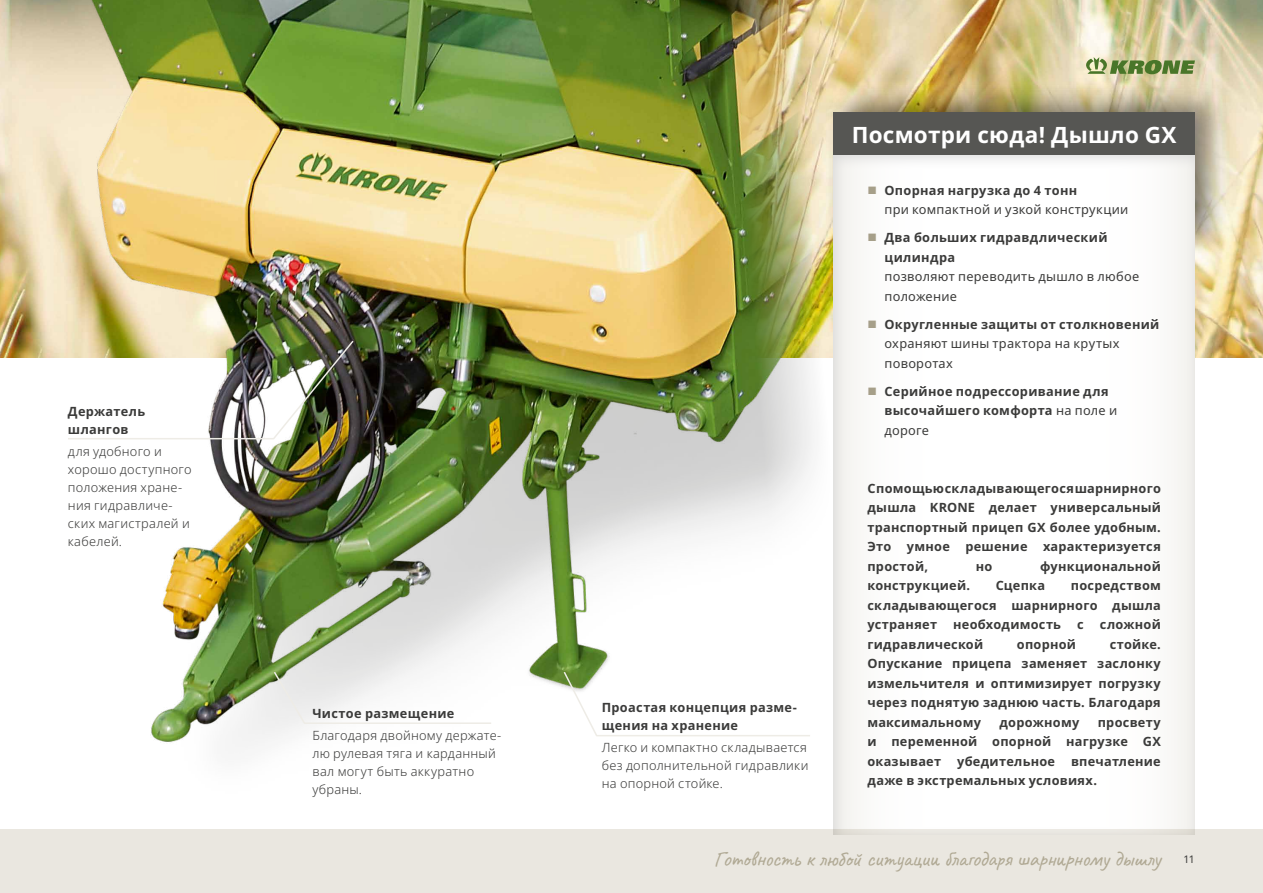
<style>
.page{position:relative;width:1263px;height:893px;background:#fff}
.page>*{position:absolute;margin:0;border:0;box-sizing:border-box;transform-origin:0 0}
.t1{font:22.5px "Caveat";letter-spacing:-.02em;color:#b0a994}
.t2{font:700 22.5px "Noto Sans";letter-spacing:.01em;color:#fff}
.t3{font:700 12.75px/19.5px "Noto Sans";letter-spacing:.02em;color:#3b3b3a}
.t4{font:300 12.75px/18px "Noto Sans";letter-spacing:.02em;color:#3b3b3a}
.t5{font:12.75px/19.5px "Noto Sans";letter-spacing:.02em;color:#3b3b3a}
.t6{font:10.5px "Noto Sans";color:#3b3b3a}
.s1{font-weight:400}
</style>
<div class="page">
<div style="left:0;top:829px;width:1263px;height:64px;background:#eae7e0"></div>
<img style="left:833px;top:0;width:430px;height:357px">
<div style="left:824px;top:82px;width:407px;height:174px;background:#000;opacity:.75"></div>
<div style="left:832px;top:154px;width:364px;height:681px;background:#000;opacity:.75"></div>
<div style="left:833px;top:113px;width:362px;height:42px;background:#565653"></div>
<img style="left:0;top:0;width:833px;height:835px">
<img style="left:67px;top:339px;width:288px;height:101px">
<svg style="left:272px;top:670px;width:221px;height:55px"></svg>
<svg style="left:562px;top:670px;width:249px;height:67px"></svg>
<svg style="left:1086px;top:57px;width:109px;height:17px;background:#8ea267"></svg>
<svg style="left:868px;top:186px;width:8px;height:8px"></svg>
<svg style="left:868px;top:234px;width:8px;height:7px"></svg>
<svg style="left:868px;top:320px;width:8px;height:8px"></svg>
<svg style="left:868px;top:387px;width:8px;height:8px"></svg>
<p class="t3" style="left:68px;top:402px;width:79px;line-height:18px">Держатель шлангов</p>
<p class="t4" style="left:68px;top:443px;width:125px">для удобного и хорошо доступного положения хране&shy;ния гидравличе&shy;ских магистралей и кабелей.</p>
<p class="t3" style="left:312px;top:703px;width:143px">Чистое размещение</p>
<p class="t4" style="left:312px;top:726px;width:190px">Благодаря двойному держате&shy;лю рулевая тяга и карданный вал могут быть аккуратно убраны.</p>
<h1 class="t2" style="left:852px;top:122px;width:326px">Посмотри сюда! Дышло GX</h1>
<p class="t3" style="left:884px;top:181px;width:194px">Опорная нагрузка до 4 тонн</p>
<p class="t5" style="left:884px;top:200px;width:245px">при компактной и узкой конструкции</p>
<p class="t3" style="left:884px;top:228px;width:225px">Два больших гидравдлический цилиндра</p>
<p class="t5" style="left:884px;top:267px;width:256px">позволяют переводить дышло в любое положение</p>
<p class="t3" style="left:884px;top:315px;width:276px">Округленные защиты от столкновений</p>
<p class="t5" style="left:884px;top:334px;width:236px">охраняют шины трактора на крутых поворотах</p>
<p class="t3" style="left:884px;top:382px;width:234px">Серийное подрессоривание для высочайшего комфорта <span class="s1">на поле и дороге</span></p>
<p class="t3" style="left:602px;top:698px;width:197px;line-height:18px">Проастая концепция разме&shy;щения на хранение</p>
<p class="t4" style="left:602px;top:738px;width:208px;text-align:justify">Легко и компактно складывается без дополнительной гидравлики на опорной стойке.</p>
<p class="t3" style="left:867px;top:479px;width:295px;text-align:justify">Спомощьюскладывающегосяшарнирного дышла -KRONE делает универсальный транспортный прицеп GX более удобным.<br>Это умное решение характеризуется простой,</p>
<p class="t3" style="left:976px;top:557px;width:18px">но</p>
<p class="t3" style="left:1040px;top:557px;width:122px">функциональной</p>
<p class="t3" style="left:867px;top:576px;width:104px">конструкцией.</p>
<p class="t3" style="left:996px;top:576px;width:51px">Сцепка</p>
<p class="t3" style="left:867px;top:576px;width:295px;text-align:justify;text-indent:203px">посредством складывающегося шарнирного дышла устраняет</p>
<p class="t3" style="left:953px;top:615px;width:109px">необходимость</p>
<p class="t3" style="left:1077px;top:615px;width:8px">с</p>
<p class="t3" style="left:1100px;top:615px;width:62px">сложной</p>
<p class="t3" style="left:867px;top:635px;width:117px">гидравлической</p>
<p class="t3" style="left:1017px;top:635px;width:61px">опорной</p>
<p class="t3" style="left:867px;top:635px;width:295px;text-align:justify;text-indent:242px">стойке.<br>Опускание прицепа заменяет заслонку измельчителя и оптимизирует погрузку через поднятую заднюю часть. Благодаря максимальному</p>
<p class="t3" style="left:867px;top:712px;width:295px;text-align:justify;text-indent:230px">просвету и переменной опорной нагрузке GX оказывает убедительное впечатление даже в экстремальных условиях.</p>
<p class="t3" style="left:999px;top:712px;width:81px">дорожному</p>
<h1 class="t1" style="left:714px;top:844px;width:449px">Готовность к любой ситуации благодаря шарнирному дышлу</h1>
<p class="t6" style="left:1183px;top:853px;width:13px">11</p>
</div>
